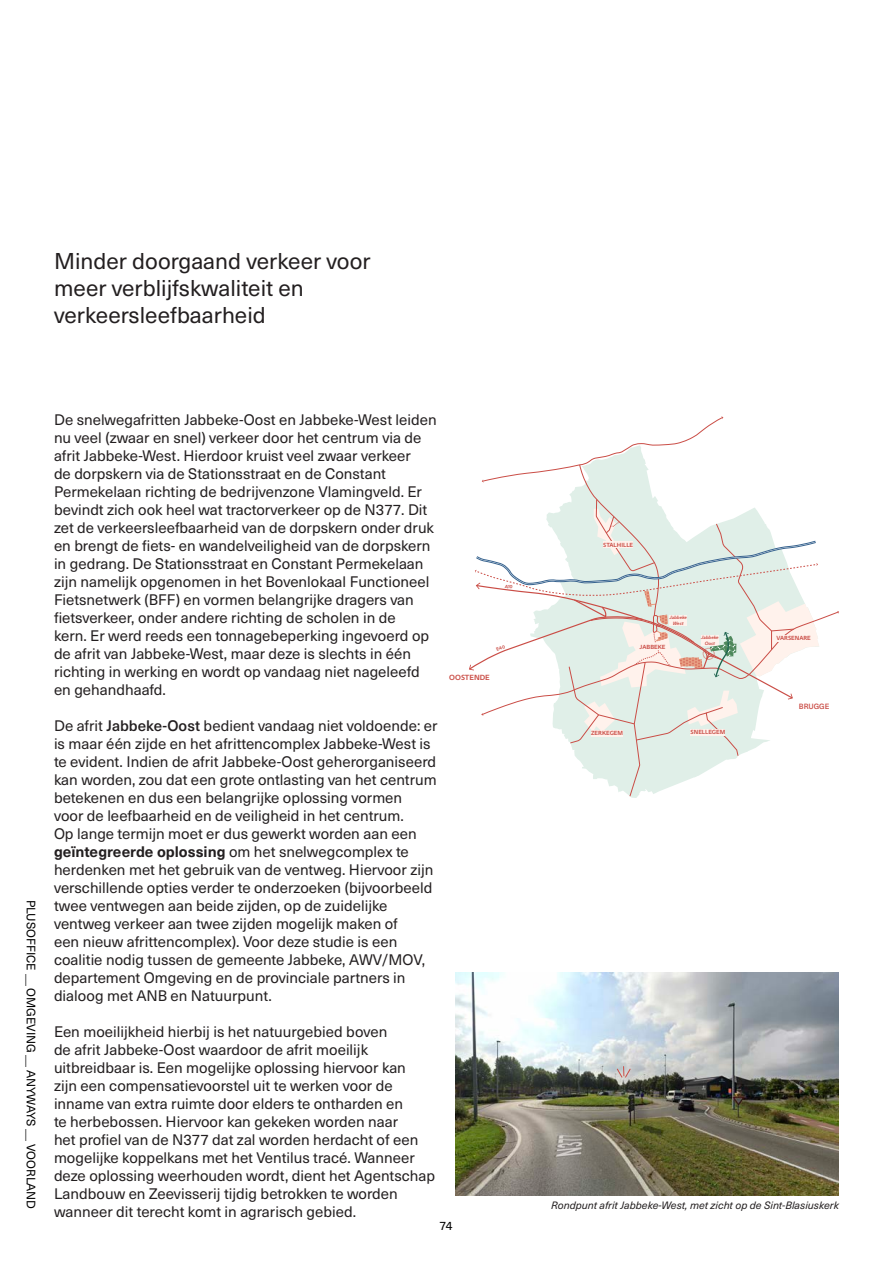
<style>
.page{position:relative;width:893px;height:1263px;background:#fff}
.page>*{position:absolute;margin:0;border:0;box-sizing:border-box;transform-origin:0 0}
.ONDERTITEL{font:22.5px/27px "Neue Haas Unica W1 G";color:#231f20}
.BODY{font:15px/18px "Neue Haas Unica W1 G";color:#231f20}
.t1{font:12px "Neue Haas Unica W1 G";color:#000}
.onderschrift{font:italic 10.5px "Neue Haas Unica W1 G";color:#231f20}
.t2{font:7.5px "ABC Arizona Plus Variable";color:#ca4d46}
.t3{font:500 7.5px "Neue Haas Unica";color:#ca4d46}
.t4{font:6px "ABC Arizona Plus Variable";color:#ca4d46}
.t5{font:4.8px/5.7px "ABC Arizona Plus Variable";color:#ca4d46;text-align:center}
.s1{font-weight:500}
.s2{font-weight:700}
</style>
<div class="page">
<img style="left:455px;top:972px;width:384px;height:223px">
<svg style="left:616px;top:1066px;width:15px;height:12px"></svg>
<svg style="left:469px;top:417px;width:370px;height:379px"></svg>
<p class="ONDERTITEL" style="left:54px;top:246px;width:318px">Minder doorgaand verkeer voor meer verblijfskwaliteit en verkeersleefbaarheid</p>
<p class="t1" style="left:40px;top:900px;width:311px;rotate:90deg">PLUSOFFICE __ OMGEVING __ ANYWAYS __ VOORLAND</p>
<p class="BODY" style="left:54px;top:410px;width:384px">De snelwegafritten Jabbeke-Oost en Jabbeke-West leiden nu veel (zwaar en snel) verkeer door het centrum via de afrit Jabbeke-West. Hierdoor kruist veel zwaar verkeer<br>de dorpskern via de Stationsstraat en de Constant Permekelaan richting de bedrijvenzone Vlamingveld. Er bevindt zich ook heel wat tractorverkeer op de N377. Dit zet de verkeersleefbaarheid van de dorpskern onder druk en brengt de fiets- en wandelveiligheid van de dorpskern in gedrang. De Stationsstraat en Constant Permekelaan zijn namelijk opgenomen in het Bovenlokaal Functioneel Fietsnetwerk (BFF) en vormen belangrijke dragers van fietsverkeer, onder andere richting de scholen in de<br>kern. Er werd reeds een tonnagebeperking ingevoerd op de afrit van Jabbeke-West, maar deze is slechts in één richting in werking en wordt op vandaag niet nageleefd en gehandhaafd.</p>
<p class="BODY" style="left:54px;top:716px;width:385px">De afrit <span class="s1">Jabbeke-Oost</span> bedient vandaag niet voldoende: er is maar één zijde en het afrittencomplex Jabbeke-West is te evident. Indien de afrit Jabbeke-Oost geherorganiseerd kan worden, zou dat een grote ontlasting van het centrum betekenen en dus een belangrijke oplossing vormen<br>voor de leefbaarheid en de veiligheid in het centrum.<br>Op lange termijn moet er dus gewerkt worden aan een <span class="s2">geïntegreerde oplossing</span> om het snelwegcomplex te herdenken met het gebruik van de ventweg. Hiervoor zijn verschillende opties verder te onderzoeken (bijvoorbeeld twee ventwegen aan beide zijden, op de zuidelijke ventweg verkeer aan twee zijden mogelijk maken of<br>een nieuw afrittencomplex). Voor deze studie is een coalitie nodig tussen de gemeente Jabbeke, AWV/MOV, departement Omgeving en de provinciale partners in dialoog met ANB en Natuurpunt.</p>
<p class="BODY" style="left:54px;top:1022px;width:383px">Een moeilijkheid hierbij is het natuurgebied boven<br>de afrit Jabbeke-Oost waardoor de afrit moeilijk uitbreidbaar is. Een mogelijke oplossing hiervoor kan<br>zijn een compensatievoorstel uit te werken voor de inname van extra ruimte door elders te ontharden en<br>te herbebossen. Hiervoor kan gekeken worden naar<br>het profiel van de N377 dat zal worden herdacht of een mogelijke koppelkans met het Ventilus tracé. Wanneer deze oplossing weerhouden wordt, dient het Agentschap Landbouw en Zeevisserij tijdig betrokken te worden wanneer dit terecht komt in agrarisch gebied.</p>
<p class="t2" style="left:449px;top:673px;width:42px">OOSTENDE</p>
<p class="t1" style="left:440px;top:1216px;width:14px">74</p>
<p class="t4" style="left:603px;top:541px;width:31px">STALHILLE</p>
<p class="t5" style="left:669px;top:614px;width:19px">Jabbeke<br>West</p>
<p class="t4" style="left:640px;top:643px;width:27px">JABBEKE</p>
<p class="t5" style="left:701px;top:634px;width:19px">Jabbeke<br>Oost</p>
<p class="t4" style="left:591px;top:730px;width:33px">ZERKEGEM</p>
<p class="t4" style="left:691px;top:728px;width:36px">SNELLEGEM</p>
<p class="t4" style="left:776px;top:635px;width:36px">VARSENARE</p>
<p class="t3" style="left:799px;top:700px;width:32px">BRUGGE</p>
<p class="onderschrift" style="left:551px;top:1197px;width:289px">Rondpunt afrit Jabbeke-West, met zicht op de Sint-Blasiuskerk</p>
</div>
